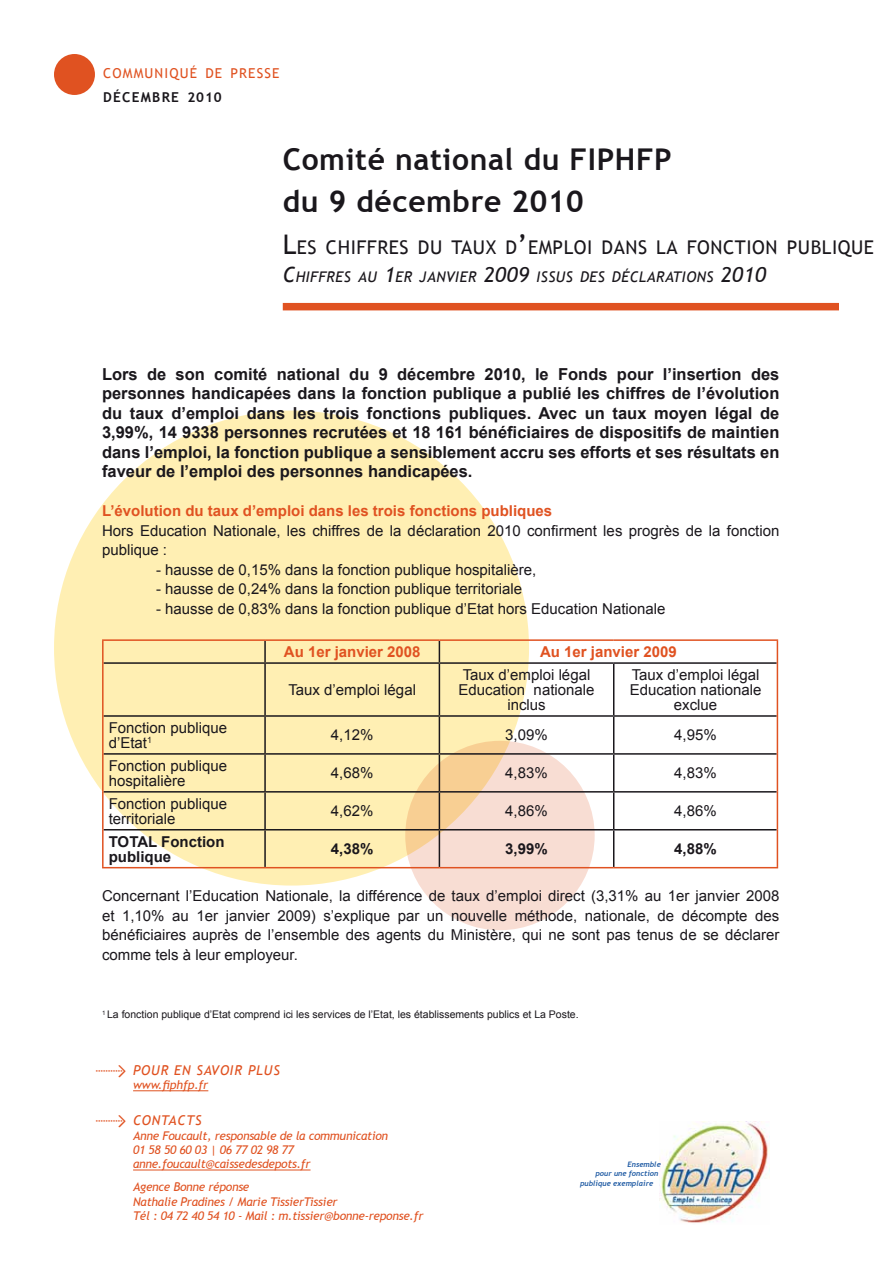
<style>
.page{position:relative;width:893px;height:1263px;background:#fff}
.page>*{position:absolute;margin:0;border:0;box-sizing:border-box;transform-origin:0 0}
.t1{font:700 30px/42px "Trebuchet MS";letter-spacing:.02em;color:#1a171c}
.t2{font:30px "Siruca Pictograms";color:#e05221}
.t3{font:18.9px "Trebuchet MS";letter-spacing:.03em;color:#1a171c}
.t4{font:700 16.5px/19.5px "Arial";color:#1a171c;text-align:justify}
.t5{font:15px/15px "Arial";color:#1a171c}
.t6{font:700 15px "Arial";color:#e05221}
.t7{font:700 15px/15px "Arial";color:#1a171c}
.t8{font:italic 14.7px "Trebuchet MS";letter-spacing:.03em;color:#1a171c}
.t9{font:13.65px/23.4px "Trebuchet MS";letter-spacing:.085em;color:#e05221}
.t10{font:italic 13.5px "Trebuchet MS";letter-spacing:.06em;color:#e05221}
.t11{font:italic 12px/14.4px "Trebuchet MS";letter-spacing:-.02em;color:#e05221}
.t12{font:10.5px "Arial";color:#1a171c}
.t13{font:italic 700 7.5px "Trebuchet";color:#215ca4}
.s1{font-weight:700;color:#1a171c}
.s2{font-weight:700;font-size:13.5px;color:#1a171c}
.s3{font-size:27px}
.s4{font-size:21px}
</style>
<div class="page">
<div style="left:54px;top:54px;width:41px;height:41px;background:#e05221;border-radius:50%"></div>
<div style="left:54px;top:410px;width:475px;height:475px;background:#ffefb3;border-radius:50%"></div>
<svg style="left:405px;top:741px;width:190px;height:189px;background:#f5d8c4"></svg>
<div style="left:283px;top:303px;width:556px;height:7px;background:#e05221"></div>
<hr style="left:264px;top:641px;width:2px;height:21px;background:#1a171c">
<svg style="left:439px;top:641px;width:1px;height:21px"></svg>
<hr style="left:104px;top:662px;width:161px;height:2px;background:#1a171c">
<hr style="left:265px;top:662px;width:174px;height:2px;background:#1a171c">
<hr style="left:264px;top:664px;width:2px;height:51px;background:#1a171c">
<hr style="left:439px;top:662px;width:175px;height:2px;background:#1a171c">
<hr style="left:439px;top:664px;width:1px;height:51px;background:#1a171c">
<hr style="left:614px;top:662px;width:163px;height:2px;background:#1a171c">
<hr style="left:613px;top:664px;width:1px;height:51px;background:#1a171c">
<hr style="left:104px;top:715px;width:161px;height:2px;background:#1a171c">
<hr style="left:265px;top:715px;width:174px;height:2px;background:#1a171c">
<hr style="left:264px;top:717px;width:2px;height:36px;background:#1a171c">
<hr style="left:439px;top:715px;width:175px;height:2px;background:#1a171c">
<hr style="left:439px;top:717px;width:1px;height:36px;background:#1a171c">
<hr style="left:614px;top:715px;width:163px;height:2px;background:#1a171c">
<hr style="left:613px;top:717px;width:1px;height:36px;background:#1a171c">
<hr style="left:104px;top:753px;width:161px;height:2px;background:#1a171c">
<hr style="left:265px;top:753px;width:174px;height:2px;background:#1a171c">
<hr style="left:264px;top:755px;width:2px;height:36px;background:#1a171c">
<hr style="left:439px;top:753px;width:175px;height:2px;background:#1a171c">
<hr style="left:439px;top:755px;width:1px;height:36px;background:#1a171c">
<hr style="left:614px;top:753px;width:163px;height:2px;background:#1a171c">
<hr style="left:613px;top:755px;width:1px;height:36px;background:#1a171c">
<hr style="left:104px;top:791px;width:161px;height:1px;background:#1a171c">
<hr style="left:265px;top:791px;width:174px;height:1px;background:#1a171c">
<hr style="left:264px;top:792px;width:2px;height:37px;background:#1a171c">
<hr style="left:439px;top:791px;width:175px;height:1px;background:#1a171c">
<hr style="left:439px;top:792px;width:1px;height:37px;background:#1a171c">
<hr style="left:614px;top:791px;width:163px;height:1px;background:#1a171c">
<hr style="left:613px;top:792px;width:1px;height:37px;background:#1a171c">
<hr style="left:104px;top:829px;width:161px;height:1px;background:#1a171c">
<hr style="left:265px;top:829px;width:174px;height:1px;background:#1a171c">
<hr style="left:264px;top:830px;width:2px;height:37px;background:#1a171c">
<hr style="left:439px;top:829px;width:175px;height:1px;background:#1a171c">
<hr style="left:439px;top:830px;width:1px;height:37px;background:#1a171c">
<hr style="left:614px;top:829px;width:163px;height:1px;background:#1a171c">
<hr style="left:613px;top:830px;width:1px;height:37px;background:#1a171c">
<hr style="left:102px;top:639px;width:163px;height:2px;background:#e05221">
<hr style="left:102px;top:641px;width:2px;height:22px;background:#e05221">
<hr style="left:265px;top:639px;width:174px;height:2px;background:#e05221">
<hr style="left:439px;top:639px;width:175px;height:2px;background:#e05221">
<hr style="left:614px;top:639px;width:164px;height:2px;background:#e05221">
<svg style="left:777px;top:641px;width:1px;height:22px"></svg>
<hr style="left:102px;top:663px;width:2px;height:53px;background:#e05221">
<hr style="left:777px;top:663px;width:1px;height:53px;background:#e05221">
<hr style="left:102px;top:716px;width:2px;height:38px;background:#e05221">
<hr style="left:777px;top:716px;width:1px;height:38px;background:#e05221">
<hr style="left:102px;top:754px;width:2px;height:38px;background:#e05221">
<hr style="left:777px;top:754px;width:1px;height:38px;background:#e05221">
<hr style="left:102px;top:792px;width:2px;height:38px;background:#e05221">
<hr style="left:777px;top:792px;width:1px;height:38px;background:#e05221">
<hr style="left:102px;top:830px;width:2px;height:37px;background:#e05221">
<hr style="left:777px;top:830px;width:1px;height:37px;background:#e05221">
<hr style="left:102px;top:867px;width:163px;height:1px;background:#e05221">
<hr style="left:265px;top:867px;width:174px;height:1px;background:#e05221">
<hr style="left:439px;top:867px;width:175px;height:1px;background:#e05221">
<hr style="left:614px;top:867px;width:164px;height:1px;background:#e05221">
<hr style="left:133px;top:1090px;width:75px;height:1px;background:#e05221">
<hr style="left:133px;top:1169px;width:178px;height:1px;background:#e05221">
<img style="left:659px;top:1121px;width:111px;height:102px">
<p class="t9" style="left:103px;top:62px;width:178px">COMMUNIQUÉ DE PRESSE<br><span class="s1">DÉCEMBRE</span> <span class="s2">2010</span></p>
<h1 class="t1" style="left:283px;top:139px;width:390px">Comité national du FIPHFP du 9 décembre 2010</h1>
<p class="t3" style="left:283px;top:236px;width:593px"><span class="s3">L</span>ES CHIFFRES DU TAUX D<span class="s3">’</span>EMPLOI DANS LA FONCTION PUBLIQUE</p>
<p class="t8" style="left:283px;top:268px;width:485px"><span class="s4">C</span>HIFFRES AU <span class="s4">1</span>ER JANVIER <span class="s4">2009</span> ISSUS DES DÉCLARATIONS <span class="s4">2010</span></p>
<p class="t4" style="left:102px;top:365px;width:679px">Lors de son comité national du 9 décembre 2010, le Fonds pour l’insertion des personnes handicapées dans la fonction publique a publié les chiffres de l’évolution du taux d’emploi dans les trois fonctions publiques. Avec un taux moyen légal de 3,99%, 14 9338 personnes recrutées et 18 161 bénéficiaires de dispositifs de maintien dans l’emploi, la fonction publique a sensiblement accru ses efforts et ses résultats en faveur de l’emploi des personnes handicapées.</p>
<p class="t6" style="left:102px;top:501px;width:452px">L’évolution du taux d’emploi dans les trois fonctions publiques</p>
<p class="t5" style="left:102px;top:521px;width:679px;line-height:19.5px">Hors Education Nationale, les chiffres de la déclaration 2010 confirment les progrès de la fonction publique :</p>
<p class="t5" style="left:156px;top:562px;width:382px">- hausse de 0,15% dans la fonction publique hospitalière,</p>
<p class="t5" style="left:156px;top:582px;width:368px">- hausse de 0,24% dans la fonction publique territoriale</p>
<p class="t5" style="left:156px;top:601px;width:511px">- hausse de 0,83% dans la fonction publique d’Etat hors Education Nationale</p>
<p class="t6" style="left:284px;top:642px;width:138px">Au 1er janvier 2008</p>
<p class="t6" style="left:540px;top:642px;width:138px">Au 1er janvier 2009</p>
<p class="t5" style="left:288px;top:682px;width:129px">Taux d’emploi légal</p>
<p class="t5" style="left:459px;top:667px;width:137px;text-align:center">Taux d’emploi légal<br>Education nationale inclus</p>
<p class="t5" style="left:630px;top:667px;width:133px;text-align:center">Taux d’emploi légal<br>Education nationale exclue</p>
<p class="t5" style="left:109px;top:720px;width:120px">Fonction publique d’Etat<sup>1</sup></p>
<p class="t5" style="left:331px;top:728px;width:44px">4,12%</p>
<p class="t5" style="left:505px;top:728px;width:44px">3,09%</p>
<p class="t5" style="left:674px;top:728px;width:44px">4,95%</p>
<p class="t5" style="left:109px;top:758px;width:120px">Fonction publique hospitalière</p>
<p class="t5" style="left:331px;top:766px;width:44px">4,68%</p>
<p class="t5" style="left:505px;top:766px;width:44px">4,83%</p>
<p class="t5" style="left:674px;top:766px;width:44px">4,83%</p>
<p class="t5" style="left:109px;top:796px;width:120px">Fonction publique territoriale</p>
<p class="t5" style="left:331px;top:804px;width:44px">4,62%</p>
<p class="t5" style="left:505px;top:804px;width:44px">4,86%</p>
<p class="t5" style="left:674px;top:804px;width:44px">4,86%</p>
<p class="t7" style="left:109px;top:834px;width:117px">TOTAL Fonction publique</p>
<p class="t7" style="left:331px;top:842px;width:44px">4,38%</p>
<p class="t7" style="left:505px;top:842px;width:44px">3,99%</p>
<p class="t7" style="left:674px;top:842px;width:44px">4,88%</p>
<p class="t5" style="left:102px;top:886px;width:679px;line-height:19.5px;text-align:justify">Concernant l’Education Nationale, la différence de taux d’emploi direct (3,31% au 1er janvier 2008 et 1,10% au 1er janvier 2009) s’explique par un nouvelle méthode, nationale, de décompte des bénéficiaires auprès de l’ensemble des agents du Ministère, qui ne sont pas tenus de se déclarer comme tels à leur employeur.</p>
<p class="t12" style="left:102px;top:1008px;width:478px"><sup>1</sup> La fonction publique d’Etat comprend ici les services de l’Etat, les établissements publics et La Poste.</p>
<h1 class="t2" style="left:95px;top:1056px;width:34px">q</h1>
<p class="t10" style="left:133px;top:1062px;width:18px">POUR</p>
<p class="t10" style="left:174px;top:1062px;width:31px">EN SAVOIR</p>
<p class="t10" style="left:248px;top:1062px;width:17px">PLUS</p>
<p class="t11" style="left:133px;top:1078px;width:77px">www.fiphfp.fr</p>
<h1 class="t2" style="left:95px;top:1106px;width:34px">q</h1>
<p class="t10" style="left:133px;top:1112px;width:19px">CONTA</p>
<p class="t10" style="left:177px;top:1112px;width:17px">CTS</p>
<p class="t11" style="left:133px;top:1128px;width:257px">Anne Foucault, responsable de la communication<br>01 58 50 60 03 | 06 77 02 98 77 anne.foucault@caissedesdepots.fr</p>
<p class="t11" style="left:133px;top:1180px;width:292px">Agence Bonne réponse<br>Nathalie Pradines / Marie TissierTissier<br>Tél : 04 72 40 54 10 - Mail : m.tissier@bonne-reponse.fr</p>
<p class="t13" style="left:627px;top:1160px;width:35px">Ensemble</p>
<p class="t13" style="left:595px;top:1169px;width:64px">pour une fonction</p>
<p class="t13" style="left:580px;top:1179px;width:75px">publique exemplaire</p>
</div>
